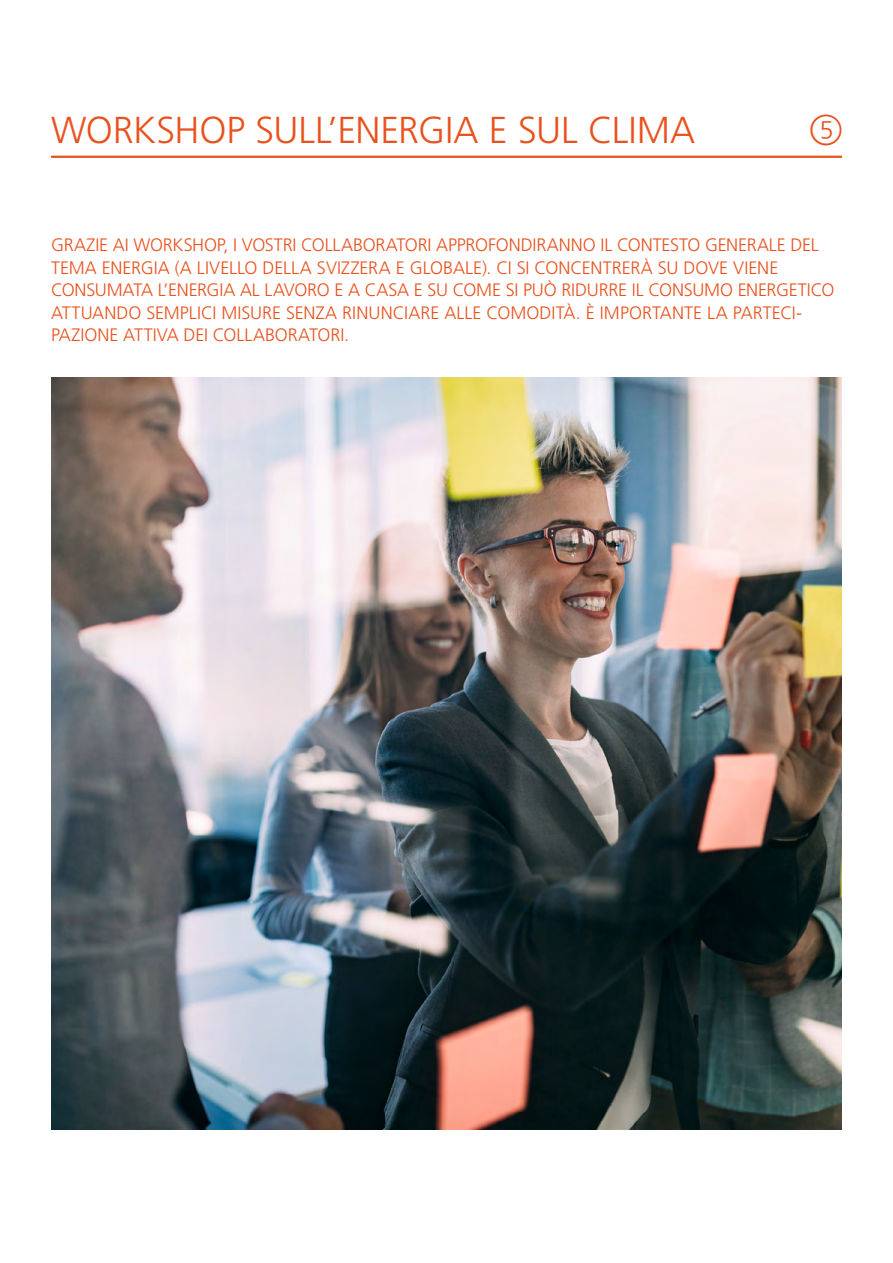
<style>
.page{position:relative;width:893px;height:1263px;background:#fff}
.page>*{position:absolute;margin:0;border:0;box-sizing:border-box;transform-origin:0 0}
.t1{font:300 37.5px "Frutiger LT Std";letter-spacing:-.005em;color:#e9511d}
.t2{font:300 37.5px "Energiewochen Modulnummern";color:#e9511d}
.t3{font:300 18px/22.5px "Frutiger LT Std";letter-spacing:-.005em;color:#e9511d}
</style>
<div class="page">
<hr style="left:51px;top:156px;width:791px;height:2px;background:#e9511d">
<img style="left:51px;top:378px;width:791px;height:751px">
<h1 class="t1" style="left:51px;top:109px;width:645px">WORKSHOP SULL’ENERGIA E SUL CLIMA</h1>
<h1 class="t2" style="left:810px;top:108px;width:33px">5</h1>
<p class="t3" style="left:51px;top:234px;width:785px">GRAZIE AI WORKSHOP, I VOSTRI COLLABORATORI APPROFONDIRANNO IL CONTESTO GENERALE DEL TEMA ENERGIA (A LIVELLO DELLA SVIZZERA E GLOBALE). CI SI CONCENTRERÀ SU DOVE VIENE CONSUMATA L’ENERGIA AL LAVORO E A CASA E SU COME SI PUÒ RIDURRE IL CONSUMO ENERGETICO ATTUANDO SEMPLICI MISURE SENZA RINUNCIARE ALLE COMODITÀ. È IMPORTANTE LA PARTECI-PAZIONE ATTIVA DEI COLLABORATORI.</p>
</div>
